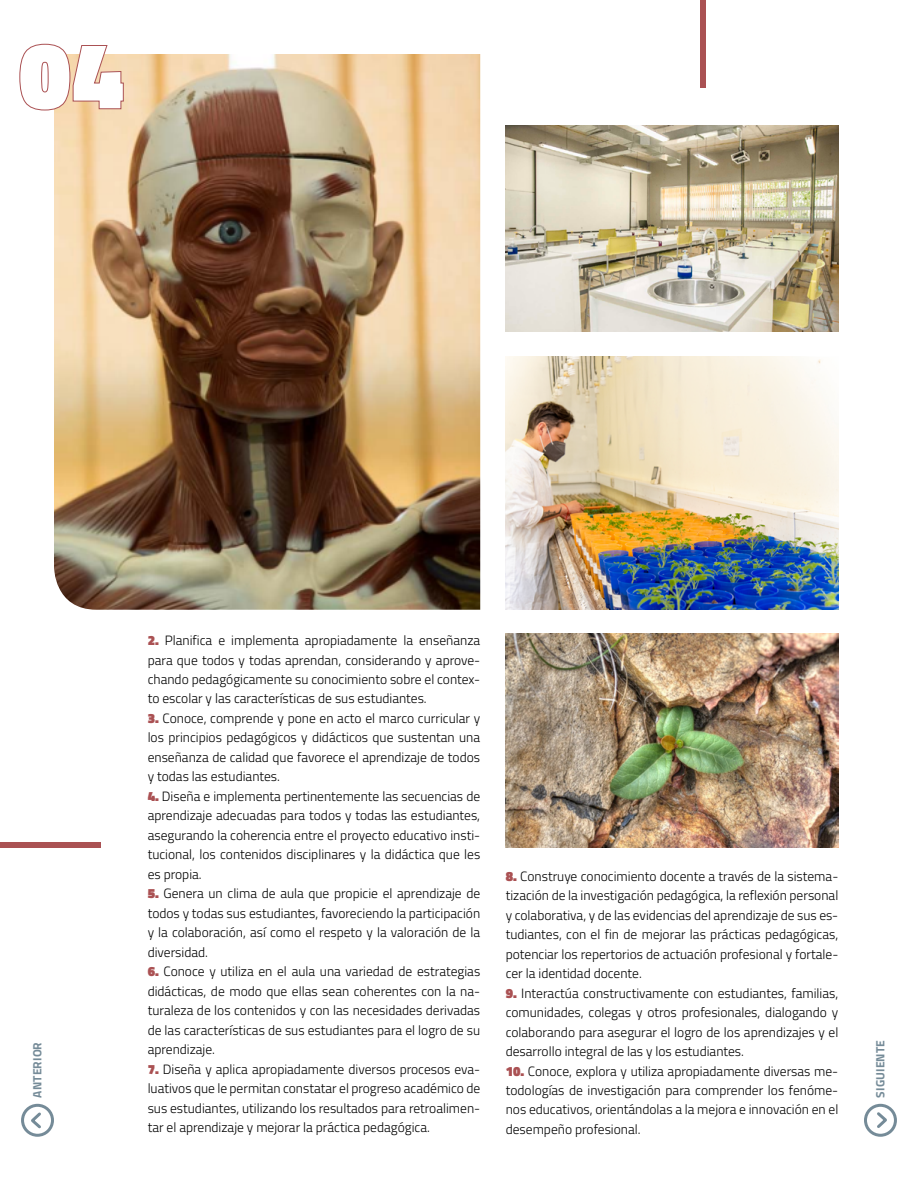
<style>
.page{position:relative;width:918px;height:1188px;background:#fff}
.page>*{position:absolute;margin:0;border:0;box-sizing:border-box;transform-origin:0 0}
.t1{font:900 96px "Titillium Web";color:#fff}
.t2{font:300 13.5px/19.5px "Titillium Web";color:#000;text-align:justify}
.t3{font:700 12px "Titillium Web";letter-spacing:.01em;color:#758b98}
.s1{font-weight:900;color:#aa5153}
</style>
<div class="page">
<img style="left:54px;top:54px;width:426px;height:556px">
<img style="left:506px;top:634px;width:332px;height:214px">
<img style="left:506px;top:357px;width:332px;height:253px">
<img style="left:506px;top:125px;width:332px;height:207px">
<div style="left:701px;top:0;width:5px;height:88px;background:#aa5153"></div>
<div style="left:0;top:843px;width:101px;height:5px;background:#aa5153"></div>
<svg style="left:19px;top:44px;width:105px;height:67px"></svg>
<svg style="left:28px;top:1110px;width:13px;height:21px"></svg>
<div style="left:21px;top:1104px;width:33px;height:33px;border:3px solid #758b98;border-radius:50%"></div>
<svg style="left:877px;top:1110px;width:13px;height:21px"></svg>
<div style="left:864px;top:1104px;width:33px;height:33px;border:3px solid #758b98;border-radius:50%"></div>
<h1 class="t1" style="left:19px;top:5px;width:107px">04</h1>
<p class="t2" style="left:148px;top:630px;width:334px"><span class="s1">2.</span> Planifica e implementa apropiadamente la enseñanza para que todos y todas aprendan, considerando y aprove&shy;chando pedagógicamente su conocimiento sobre el contex&shy;to escolar y las características de sus estudiantes.</p>
<p class="t2" style="left:148px;top:708px;width:334px"><span class="s1">3.</span> Conoce, comprende y pone en acto el marco curricular y los principios pedagógicos y didácticos que sustentan una enseñanza de calidad que favorece el aprendizaje de todos y todas las estudiantes.</p>
<p class="t2" style="left:148px;top:786px;width:334px"><span class="s1">4.</span> Diseña e implementa pertinentemente las secuencias de aprendizaje adecuadas para todos y todas las estudiantes, asegurando la coherencia entre el proyecto educativo insti&shy;tucional, los contenidos disciplinares y la didáctica que les es propia.</p>
<p class="t2" style="left:148px;top:883px;width:334px"><span class="s1">5.</span> Genera un clima de aula que propicie el aprendizaje de todos y todas sus estudiantes, favoreciendo la participación y la colaboración, así como el respeto y la valoración de la diversidad.</p>
<p class="t2" style="left:148px;top:961px;width:334px"><span class="s1">6.</span> Conoce y utiliza en el aula una variedad de estrategias didácticas, de modo que ellas sean coherentes con la na&shy;turaleza de los contenidos y con las necesidades derivadas de las características de sus estudiantes para el logro de su aprendizaje.</p>
<p class="t2" style="left:148px;top:1059px;width:334px"><span class="s1">7.</span> Diseña y aplica apropiadamente diversos procesos eva&shy;luativos que le permitan constatar el progreso académico de sus estudiantes, utilizando los resultados para retroalimen&shy;tar el aprendizaje y mejorar la práctica pedagógica.</p>
<p class="t2" style="left:506px;top:865px;width:334px"><span class="s1">8.</span> Construye conocimiento docente a través de la sistema&shy;tización de la investigación pedagógica, la reflexión personal y colaborativa, y de las evidencias del aprendizaje de sus es&shy;tudiantes, con el fin de mejorar las prácticas pedagógicas, potenciar los repertorios de actuación profesional y fortale&shy;cer la identidad docente.</p>
<p class="t2" style="left:506px;top:982px;width:334px"><span class="s1">9.</span> Interactúa constructivamente con estudiantes, familias, comunidades, colegas y otros profesionales, dialogando y colaborando para asegurar el logro de los aprendizajes y el desarrollo integral de las y los estudiantes.</p>
<p class="t2" style="left:506px;top:1060px;width:334px"><span class="s1">10.</span> Conoce, explora y utiliza apropiadamente diversas me&shy;todologías de investigación para comprender los fenóme&shy;nos educativos, orientándolas a la mejora e innovación en el desempeño profesional.</p>
<p class="t3" style="left:28px;top:1098px;width:57px;rotate:-90deg">ANTERIOR</p>
<p class="t3" style="left:871px;top:1098px;width:59px;rotate:-90deg">SIGUIENTE</p>
</div>
